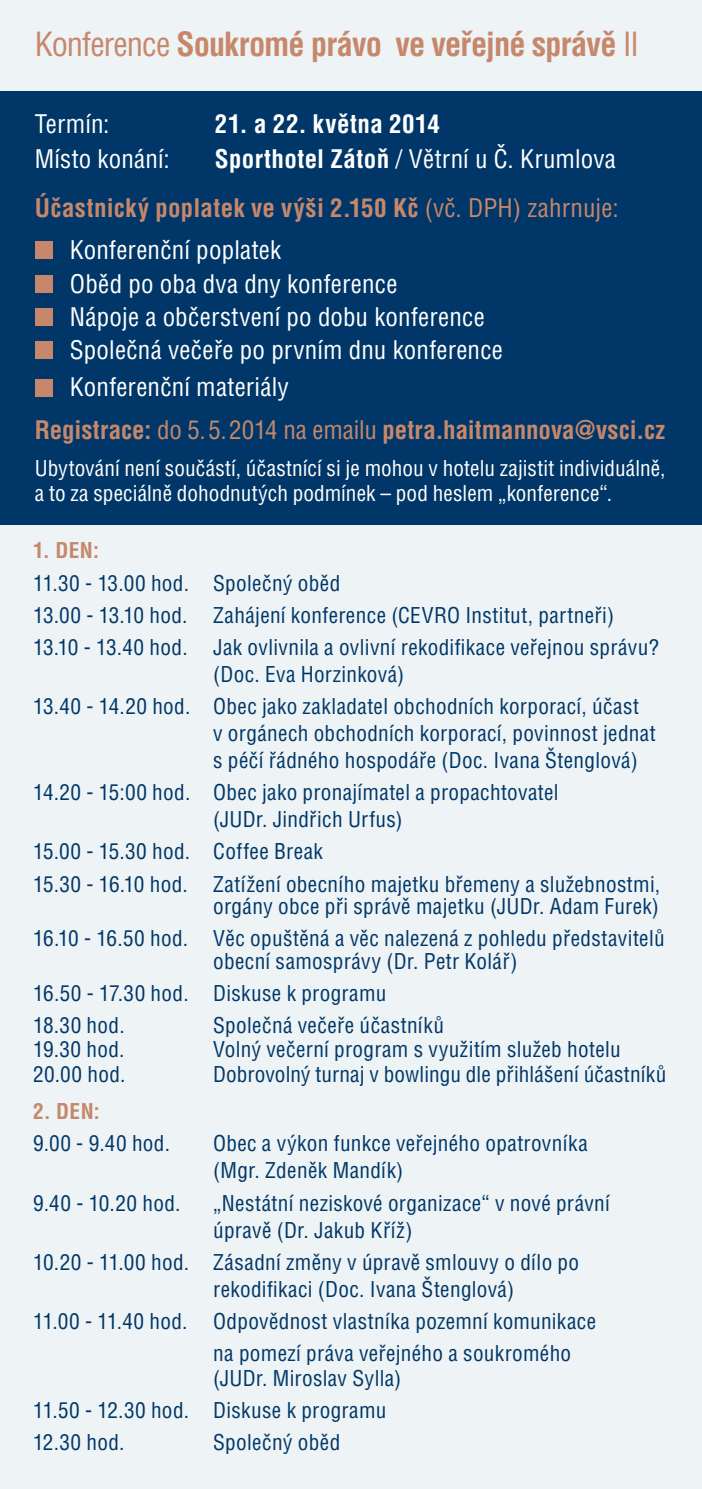
<style>
.page{position:relative;width:702px;height:1489px;background:#fff}
.page>*{position:absolute;margin:0;border:0;box-sizing:border-box;transform-origin:0 0}
.t1{font:700 condensed 32.5px "Helvetica CE";letter-spacing:-.03em;color:#c6876b}
.t2{font:700 condensed 25px/49.5px "Helvetica CE";letter-spacing:.005em;color:#c6876b;text-align:right}
.t3{font:condensed 25px/33.2px "Helvetica CE";letter-spacing:.01em;color:#fff}
.t4{font:700 condensed 25px "Helvetica CE";letter-spacing:.025em;color:#fff}
.t5{font:condensed 21.25px/32px "Helvetica CE";letter-spacing:.015em;color:#003768}
.t6{font:condensed 21.25px/25px "Helvetica CE";letter-spacing:.005em;color:#fff}
.t7{font:700 condensed 21.25px "Helvetica CE";letter-spacing:.02em;color:#c6876b}
.s1{font-weight:400}
.s2{color:#fff}
.s3{font-weight:400;color:#fff}
</style>
<div class="page">
<div style="left:0;top:0;width:702px;height:1488px;background:#eef3f5"></div>
<div style="left:0;top:0;width:702px;height:524px;background:#003768"></div>
<div style="left:0;top:0;width:702px;height:90px;background:#eef3f5"></div>
<div style="left:35px;top:241px;width:18px;height:18px;background:#c6876b"></div>
<div style="left:35px;top:275px;width:18px;height:17px;background:#c6876b"></div>
<div style="left:35px;top:308px;width:18px;height:18px;background:#c6876b"></div>
<div style="left:35px;top:341px;width:18px;height:18px;background:#c6876b"></div>
<div style="left:35px;top:379px;width:18px;height:17px;background:#c6876b"></div>
<h1 class="t1" style="left:35px;top:33px;width:605px"><span class="s1">Konference</span> Soukromé právo ve veřejné správě <span class="s1">II</span></h1>
<p class="t3" style="left:35px;top:110px;width:76px">Termín:</p>
<p class="t4" style="left:215px;top:115px;width:226px">21. a 22. května 2014</p>
<p class="t3" style="left:35px;top:145px;width:136px">Místo konání:</p>
<p class="t2" style="left:35px;top:137px;width:585px"><span class="s2">Sporthotel Zátoň</span> <span class="s3">/ Větrní u Č. Krumlova<br></span>Účastnický poplatek ve výši 2.150 Kč <span class="s1">(vč. DPH) zahrnuje:</span></p>
<p class="t3" style="left:70px;top:237px;width:434px">Konferenční poplatek<br>Oběd po oba dva dny konference<br>Nápoje a občerstvení po dobu konference Společná večeře po prvním dnu konference</p>
<p class="t2" style="left:35px;top:369px;width:631px;line-height:42px;text-align:left;text-indent:35px"><span class="s3">Konferenční materiály<br></span>Registrace: <span class="s1">do 5. 5. 2014 na emailu</span> petra.haitmannova@vsci.cz</p>
<p class="t6" style="left:35px;top:458px;width:632px">Ubytování není součástí, účastnící si je mohou v hotelu zajistit individuálně, a to za speciálně dohodnutých podmínek – pod heslem „konference“.</p>
<p class="t7" style="left:33px;top:543px;width:67px">1. DEN:</p>
<p class="t5" style="left:33px;top:569px;width:627px">11.30 - 13.00 hod. Společný oběd<br>13.00 - 13.10 hod. Zahájení konference (CEVRO Institut, partneři)<br>13.10 - 13.40 hod. Jak ovlivnila a ovlivní rekodifikace veřejnou správu?</p>
<p class="t5" style="left:33px;top:661px;width:607px;text-indent:180px">(Doc. Eva Horzinková)<br>13.40 - 14.20 hod. Obec jako zakladatel obchodních korporací, účast</p>
<p class="t5" style="left:213px;top:722px;width:444px;line-height:27px">v orgánech obchodních korporací, povinnost jednat s péčí řádného hospodáře (Doc. Ivana Štenglová)</p>
<p class="t5" style="left:213px;top:781px;width:347px;line-height:27px;text-indent:-180px">14.20 - 15:00 hod. Obec jako pronajímatel a propachtovatel (JUDr. Jindřich Urfus)</p>
<p class="t5" style="left:33px;top:838px;width:628px">15.00 - 15.30 hod. Coffee Break<br>15.30 - 16.10 hod. Zatížení obecního majetku břemeny a služebnostmi,</p>
<p class="t5" style="left:33px;top:893px;width:633px;text-align:right">orgány obce při správě majetku (JUDr. Adam Furek)<br>16.10 - 16.50 hod. Věc opuštěná a věc nalezená z pohledu představitelů</p>
<p class="t5" style="left:33px;top:947px;width:486px;text-indent:180px">obecní samosprávy (Dr. Petr Kolář)<br>16.50 - 17.30 hod. Diskuse k programu<br>18.30 hod.</p>
<p class="t5" style="left:213px;top:1011px;width:232px">Společná večeře účastníků</p>
<p class="t5" style="left:33px;top:1036px;width:93px">19.30 hod.</p>
<p class="t5" style="left:213px;top:1036px;width:409px">Volný večerní program s využitím služeb hotelu</p>
<p class="t5" style="left:33px;top:1061px;width:94px">20.00 hod.</p>
<p class="t5" style="left:213px;top:1061px;width:454px">Dobrovolný turnaj v bowlingu dle přihlášení účastníků</p>
<p class="t7" style="left:33px;top:1103px;width:68px">2. DEN:</p>
<p class="t5" style="left:33px;top:1130px;width:138px">9.00 - 9.40 hod.</p>
<p class="t5" style="left:213px;top:1132px;width:376px;line-height:27px">Obec a výkon funkce veřejného opatrovníka (Mgr. Zdeněk Mandík)</p>
<p class="t5" style="left:33px;top:1189px;width:149px">9.40 - 10.20 hod.</p>
<p class="t5" style="left:213px;top:1191px;width:398px;line-height:27px">„Nestátní neziskové organizace“ v nové právní úpravě (Dr. Jakub Kříž)</p>
<p class="t5" style="left:213px;top:1251px;width:367px;line-height:27px;text-indent:-180px">10.20 - 11.00 hod. Zásadní změny v úpravě smlouvy o dílo po rekodifikaci (Doc. Ivana Štenglová)</p>
<p class="t5" style="left:213px;top:1307px;width:384px;text-indent:-180px">11.00 - 11.40 hod. Odpovědnost vlastníka pozemní komunikace na pomezí práva veřejného a soukromého</p>
<p class="t5" style="left:33px;top:1364px;width:369px;text-indent:180px">(JUDr. Miroslav Sylla)<br>11.50 - 12.30 hod. Diskuse k programu<br>12.30 hod.</p>
<p class="t5" style="left:213px;top:1429px;width:129px">Společný oběd</p>
</div>
